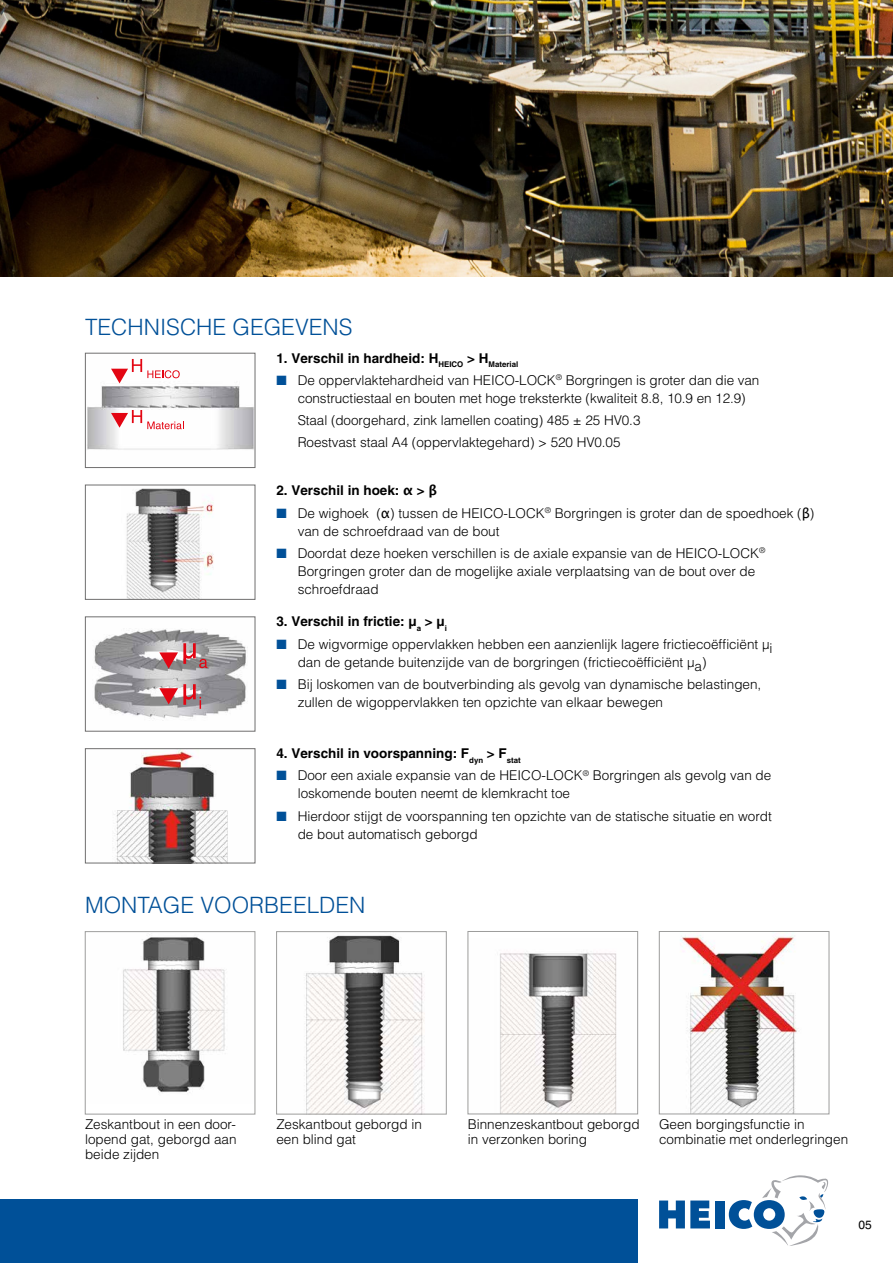
<style>
.page{position:relative;width:893px;height:1263px;background:#fff}
.page>*{position:absolute;margin:0;border:0;box-sizing:border-box;transform-origin:0 0}
.t1{font:300 22.5px "Helvetica LT Std";color:#005098}
.t2{font:300 13.5px/18px "Helvetica LT Std";color:#000}
.t3{font:700 13.5px "Helvetica LT Std";color:#000}
.t4{font:12px "Helvetica LT Std";color:#000}
.s1{color:#005098}
.s2{font-family:"Lucida Grande"}
.s3{font-family:"Lucida Grande";font-weight:400}
</style>
<div class="page">
<img style="left:0;top:0;width:893px;height:276px">
<div style="left:715px;top:1200px;width:10px;height:28px;background:#005098"></div>
<svg style="left:659px;top:1200px;width:51px;height:28px"></svg>
<svg style="left:729px;top:1175px;width:99px;height:71px"></svg>
<div style="left:0;top:1199px;width:638px;height:64px;background:#005098"></div>
<img style="left:500px;top:952px;width:117px;height:160px">
<div style="left:468px;top:931px;width:170px;height:183px;border:1px solid #9d9d9c"></div>
<img style="left:305px;top:935px;width:120px;height:177px">
<div style="left:276px;top:931px;width:170px;height:183px;border:1px solid #9d9d9c"></div>
<img style="left:680px;top:935px;width:117px;height:177px">
<div style="left:659px;top:931px;width:170px;height:183px;border:1px solid #9d9d9c"></div>
<img style="left:123px;top:937px;width:102px;height:156px">
<div style="left:85px;top:931px;width:170px;height:183px;border:1px solid #9d9d9c"></div>
<img style="left:87px;top:358px;width:166px;height:92px">
<svg style="left:111px;top:359px;width:69px;height:24px"></svg>
<svg style="left:111px;top:410px;width:73px;height:19px"></svg>
<div style="left:85px;top:353px;width:170px;height:115px;border:1px solid #706f6f"></div>
<img style="left:126px;top:488px;width:88px;height:110px">
<div style="left:85px;top:485px;width:170px;height:115px;border:1px solid #706f6f"></div>
<img style="left:94px;top:629px;width:154px;height:92px">
<svg style="left:159px;top:643px;width:48px;height:26px"></svg>
<svg style="left:159px;top:684px;width:42px;height:25px"></svg>
<img style="left:113px;top:750px;width:115px;height:111px">
<div style="left:85px;top:748px;width:170px;height:115px;border:1px solid #706f6f"></div>
<h1 class="t1" style="left:85px;top:313px;width:269px">TECHNISCHE GEGEVENS</h1>
<p class="t3" style="left:276px;top:350px;width:243px">1. Verschil in hardheid: H<sub>HEICO</sub> &gt; H<sub>Material</sub></p>
<p class="t2" style="left:276px;top:371px;width:485px;text-align:center"><span class="s1">■</span> De oppervlaktehardheid van HEICO-LOCK<sup>®</sup> Borgringen is groter dan die van constructiestaal en bouten met hoge treksterkte (kwaliteit 8.8, 10.9 en 12.9)</p>
<p class="t2" style="left:298px;top:409px;width:344px;line-height:22.2px">Staal (doorgehard, zink lamellen coating) 485 ± 25 HV0.3<br>Roestvast staal A4 (oppervlaktegehard) &gt; 520 HV0.05</p>
<p class="t3" style="left:276px;top:482px;width:162px">2. Verschil in hoek: <span class="s2">α</span> &gt; <span class="s2">β</span></p>
<p class="t2" style="left:298px;top:504px;width:518px;text-indent:-21px"><span class="s1">■</span> De wighoek (<span class="s3">α</span>) tussen de HEICO-LOCK<sup>®</sup> Borgringen is groter dan de spoedhoek (<span class="s3">β</span>) van de schroefdraad van de bout</p>
<p class="t2" style="left:298px;top:544px;width:469px;text-indent:-21px"><span class="s1">■</span> Doordat deze hoeken verschillen is de axiale expansie van de HEICO-LOCK<sup>®<br></sup>Borgringen groter dan de mogelijke axiale verplaatsing van de bout over de schroefdraad</p>
<p class="t3" style="left:276px;top:613px;width:172px">3. Verschil in frictie: µ<sub>a</sub> &gt; µ<sub>i</sub></p>
<p class="t2" style="left:298px;top:635px;width:476px;text-indent:-21px"><span class="s1">■</span> De wigvormige oppervlakken hebben een aanzienlijk lagere frictiecoëfficiënt μi dan de getande buitenzijde van de borgringen (frictiecoëfficiënt μa)</p>
<p class="t2" style="left:298px;top:675px;width:465px;text-indent:-21px"><span class="s1">■</span> Bij loskomen van de boutverbinding als gevolg van dynamische belastingen, zullen de wigoppervlakken ten opzichte van elkaar bewegen</p>
<p class="t3" style="left:276px;top:745px;width:246px">4. Verschil in voorspanning: F<sub>dyn</sub> &gt; F<sub>stat</sub></p>
<p class="t2" style="left:298px;top:766px;width:475px;text-indent:-21px"><span class="s1">■</span> Door een axiale expansie van de HEICO-LOCK<sup>®</sup> Borgringen als gevolg van de loskomende bouten neemt de klemkracht toe</p>
<p class="t2" style="left:298px;top:807px;width:476px;text-indent:-21px"><span class="s1">■</span> Hierdoor stijgt de voorspanning ten opzichte van de statische situatie en wordt de bout automatisch geborgd</p>
<h1 class="t1" style="left:85px;top:891px;width:282px">MONTAGE VOORBEELDEN</h1>
<p class="t2" style="left:85px;top:1117px;width:153px;line-height:15px;text-align:justify">Zeskantbout in een door&shy;lopend gat, geborgd aan beide zijden</p>
<p class="t2" style="left:276px;top:1117px;width:147px;line-height:15px">Zeskantbout geborgd in een blind gat</p>
<p class="t2" style="left:468px;top:1117px;width:173px;line-height:15px">Binnenzeskantbout geborgd in verzonken boring</p>
<p class="t2" style="left:659px;top:1117px;width:191px;line-height:15px">Geen borgingsfunctie in combinatie met onderlegringen</p>
<p class="t4" style="left:858px;top:1218px;width:15px">05</p>
</div>
